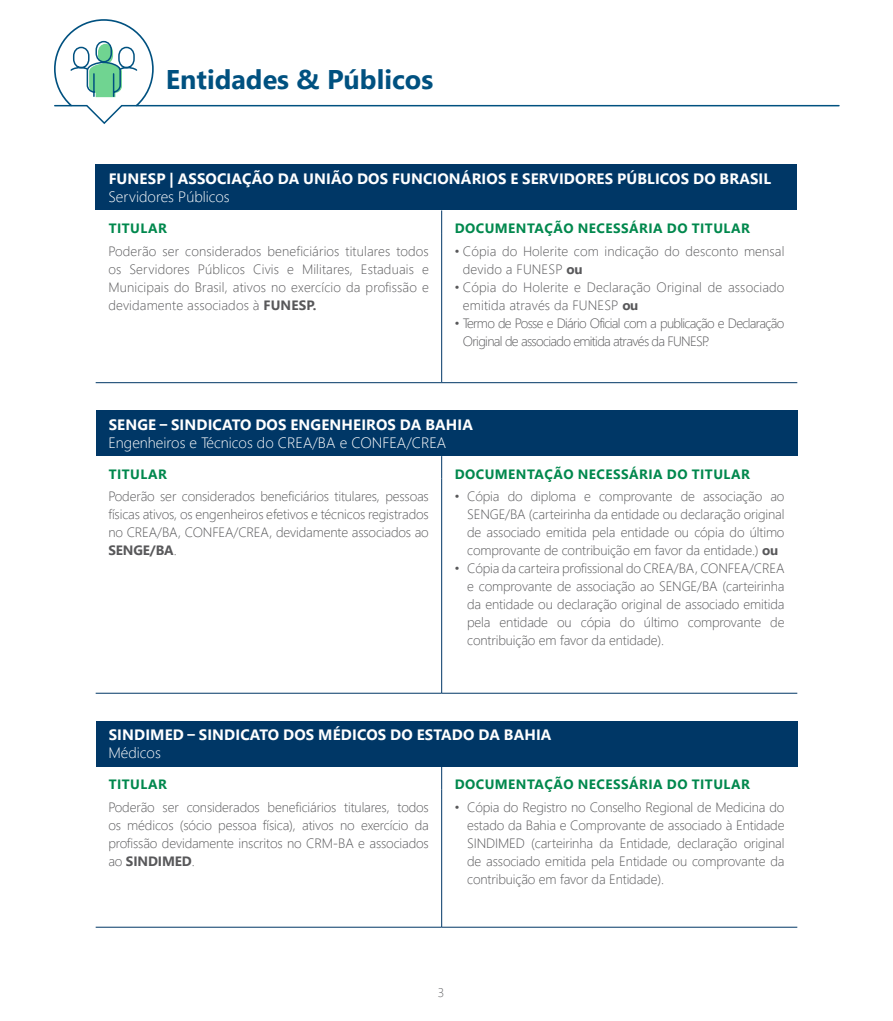
<style>
.page{position:relative;width:893px;height:1021px;background:#fff}
.page>*{position:absolute;margin:0;border:0;box-sizing:border-box;transform-origin:0 0}
.t1{font:700 27px "Segoe UI";color:#005180}
.t2{font:700 15px "Segoe UI";letter-spacing:.01em;color:#fff}
.t3{font:300 15px "Segoe UI";color:#fff}
.t4{font:300 13.5px/18px "Segoe UI";letter-spacing:-.01em;color:#58585a;text-align:justify}
.t5{font:300 13.5px/18px "Segoe UI";letter-spacing:.01em;color:#58585a}
.t6{font:700 13.5px "Segoe UI";letter-spacing:.035em;color:#00884d}
.t7{font:300 13.5px/18px "Segoe UI";letter-spacing:-.05em;color:#58585a}
.t8{font:300 12.75px "Segoe UI";color:#646567}
.s1{font-weight:700}
</style>
<div class="page">
<div style="left:96px;top:164px;width:701px;height:46px;background:#003766"></div>
<svg style="left:441px;top:210px;width:1px;height:23px"></svg>
<hr style="left:441px;top:233px;width:1px;height:149px;background:#003766">
<hr style="left:96px;top:382px;width:346px;height:1px;background:#003766">
<hr style="left:442px;top:382px;width:355px;height:1px;background:#003766">
<div style="left:96px;top:410px;width:701px;height:46px;background:#003766"></div>
<svg style="left:441px;top:456px;width:1px;height:22px"></svg>
<hr style="left:441px;top:478px;width:1px;height:215px;background:#003766">
<hr style="left:96px;top:693px;width:346px;height:1px;background:#003766">
<hr style="left:442px;top:693px;width:355px;height:1px;background:#003766">
<div style="left:96px;top:720px;width:701px;height:46px;background:#003766"></div>
<svg style="left:441px;top:766px;width:1px;height:23px"></svg>
<hr style="left:441px;top:789px;width:1px;height:138px;background:#003766">
<hr style="left:96px;top:926px;width:346px;height:1px;background:#003766">
<hr style="left:442px;top:926px;width:355px;height:1px;background:#003766">
<svg style="left:54px;top:19px;width:786px;height:105px"></svg>
<h1 class="t1" style="left:166px;top:54px;width:269px">Entidades &amp; Públicos</h1>
<p class="t2" style="left:109px;top:164px;width:664px">FUNESP | ASSOCIAÇÃO DA UNIÃO DOS FUNCIONÁRIOS E SERVIDORES PÚBLICOS DO BRASIL</p>
<p class="t3" style="left:108px;top:182px;width:123px">Servidores Públicos</p>
<p class="t6" style="left:109px;top:215px;width:60px">TITULAR</p>
<p class="t6" style="left:455px;top:215px;width:297px">DOCUMENTAÇÃO NECESSÁRIA DO TITULAR</p>
<p class="t4" style="left:108px;top:240px;width:322px">Poderão ser considerados beneficiários titulares todos os Servidores Públicos Civis e Militares, Estaduais e Municipais do Brasil, ativos no exercício da profissão e devidamente associados à <span class="s1">FUNESP.</span></p>
<p class="t5" style="left:463px;top:240px;width:323px;text-indent:-9px">• Cópia do Holerite com indicação do desconto mensal devido a FUNESP <span class="s1">ou</span></p>
<p class="t5" style="left:463px;top:276px;width:323px;text-indent:-9px">• Cópia do Holerite e Declaração Original de associado emitida através da FUNESP <span class="s1">ou</span></p>
<p class="t7" style="left:463px;top:312px;width:323px;text-indent:-9px">• Termo de Posse e Diário Oficial com a publicação e Declaração<br>Original de associado emitida através da FUNESP.</p>
<p class="t2" style="left:109px;top:410px;width:366px">SENGE – SINDICATO DOS ENGENHEIROS DA BAHIA</p>
<p class="t3" style="left:108px;top:428px;width:339px">Engenheiros e Técnicos do CREA/BA e CONFEA/CREA</p>
<p class="t6" style="left:109px;top:461px;width:60px">TITULAR</p>
<p class="t6" style="left:455px;top:461px;width:297px">DOCUMENTAÇÃO NECESSÁRIA DO TITULAR</p>
<p class="t4" style="left:108px;top:486px;width:322px">Poderão ser considerados beneficiários titulares, pessoas físicas ativos, os engenheiros efetivos e técnicos registrados no CREA/BA, CONFEA/CREA, devidamente associados ao <span class="s1">SENGE/BA</span>.</p>
<p class="t4" style="left:467px;top:486px;width:319px;text-indent:-13px">• Cópia do diploma e comprovante de associação ao SENGE/BA (carteirinha da entidade ou declaração original de associado emitida pela entidade ou cópia do último comprovante de contribuição em favor da entidade.) <span class="s1">ou</span></p>
<p class="t4" style="left:467px;top:558px;width:319px;text-indent:-13px">• Cópia da carteira profissional do CREA/BA, CONFEA/CREA e comprovante de associação ao SENGE/BA (carteirinha da entidade ou declaração original de associado emitida pela entidade ou cópia do último comprovante de contribuição em favor da entidade).</p>
<p class="t2" style="left:109px;top:720px;width:444px">SINDIMED – SINDICATO DOS MÉDICOS DO ESTADO DA BAHIA</p>
<p class="t3" style="left:108px;top:738px;width:54px">Médicos</p>
<p class="t6" style="left:109px;top:771px;width:60px">TITULAR</p>
<p class="t6" style="left:455px;top:771px;width:297px">DOCUMENTAÇÃO NECESSÁRIA DO TITULAR</p>
<p class="t4" style="left:108px;top:796px;width:322px">Poderão ser considerados beneficiários titulares, todos os médicos (sócio pessoa física), ativos no exercício da profissão devidamente inscritos no CRM-BA e associados ao <span class="s1">SINDIMED</span>.</p>
<p class="t4" style="left:467px;top:796px;width:319px;text-indent:-13px">• Cópia do Registro no Conselho Regional de Medicina do estado da Bahia e Comprovante de associado à Entidade SINDIMED (carteirinha da Entidade, declaração original de associado emitida pela Entidade ou comprovante da contribuição em favor da Entidade).</p>
<p class="t8" style="left:438px;top:980px;width:8px">3</p>
</div>
